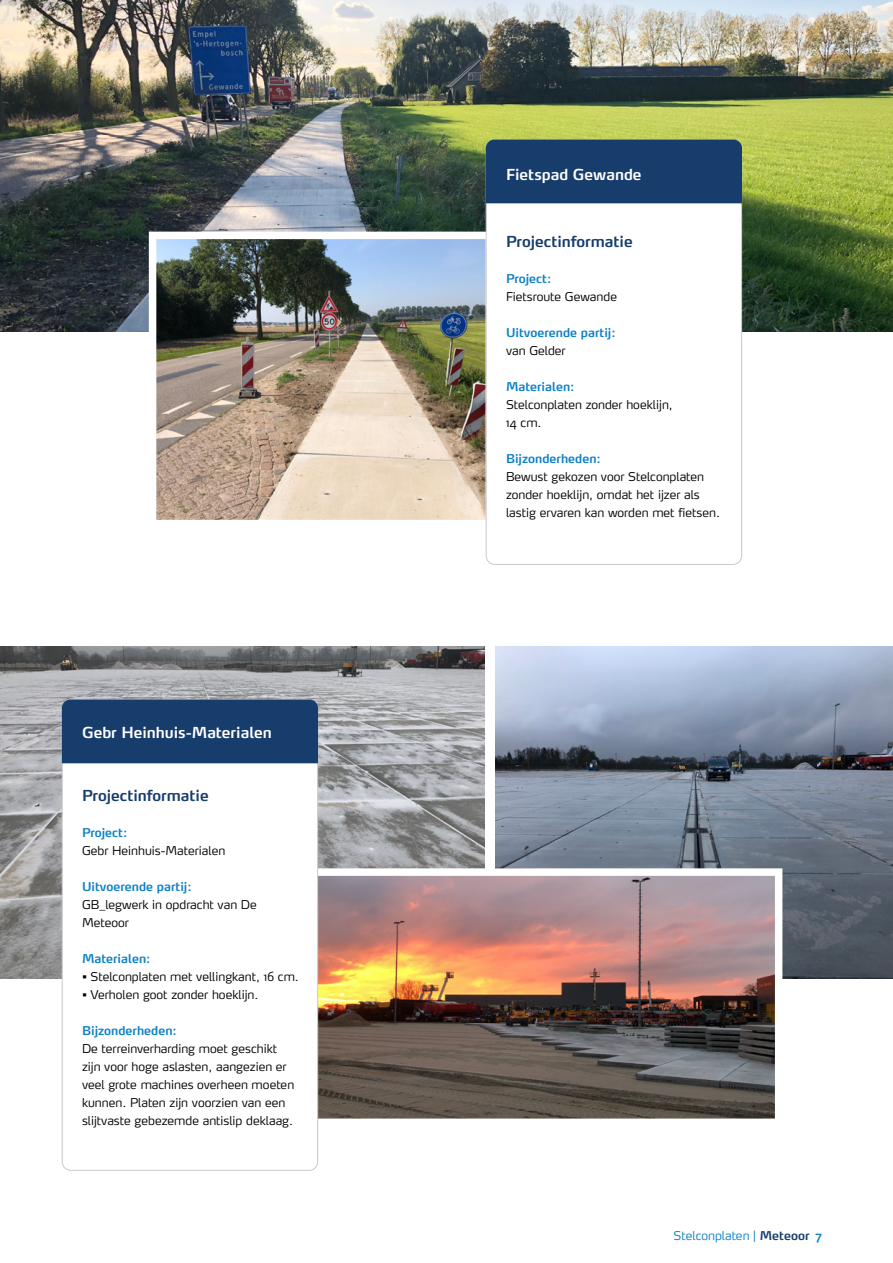
<style>
.page{position:relative;width:893px;height:1263px;background:#fff}
.page>*{position:absolute;margin:0;border:0;box-sizing:border-box;transform-origin:0 0}
.t1{font:600 15px "Max";color:#fff}
.t2{font:600 15px "Max";color:#173d6c}
.t3{font:300 12px/18px "Max";color:#000}
.t4{font:600 12px "Max";color:#0e81c5}
.t5{font:300 12px "Max";color:#0e81c5}
.s1{font-weight:600;color:#173d6c}
.s2{font-weight:600}
</style>
<div class="page">
<img style="left:495px;top:646px;width:398px;height:332px">
<img style="left:0;top:646px;width:485px;height:332px">
<img style="left:318px;top:877px;width:455px;height:240px">
<div style="left:296px;top:868px;width:486px;height:258px;border:8px solid #fff"></div>
<div style="left:62px;top:700px;width:256px;height:470px;background:#fff;border-radius:9px"></div>
<div style="left:62px;top:699px;width:256px;height:64px;background:#173d6c"></div>
<img style="left:0;top:0;width:893px;height:332px">
<img style="left:158px;top:241px;width:326px;height:277px">
<div style="left:149px;top:232px;width:344px;height:295px;border:8px solid #fff"></div>
<div style="left:486px;top:140px;width:256px;height:424px;background:#fff;border-radius:9px"></div>
<div style="left:486px;top:140px;width:256px;height:63px;background:#173d6c"></div>
<p class="t1" style="left:82px;top:723px;width:191px">Gebr Heinhuis-Materialen</p>
<p class="t2" style="left:82px;top:786px;width:128px">Projectinformatie</p>
<p class="t4" style="left:82px;top:825px;width:47px">Project:</p>
<p class="t3" style="left:82px;top:841px;width:145px">Gebr Heinhuis-Materialen</p>
<p class="t4" style="left:82px;top:879px;width:111px">Uitvoerende partij:</p>
<p class="t3" style="left:82px;top:895px;width:176px">GB_legwerk in opdracht van De<br>Meteoor</p>
<p class="t4" style="left:82px;top:951px;width:70px">Materialen:</p>
<p class="t3" style="left:82px;top:967px;width:218px">• Stelconplaten met vellingkant, 16 cm.</p>
<p class="t3" style="left:82px;top:985px;width:178px">• Verholen goot zonder hoeklijn.</p>
<p class="t4" style="left:82px;top:1023px;width:96px">Bijzonderheden:</p>
<p class="t3" style="left:82px;top:1039px;width:214px">De terreinverharding moet geschikt zijn voor hoge aslasten, aangezien er veel grote machines overheen moeten kunnen. Platen zijn voorzien van een slijtvaste gebezemde antislip deklaag.</p>
<p class="t1" style="left:506px;top:165px;width:137px">Fietspad Gewande</p>
<p class="t2" style="left:506px;top:232px;width:128px">Projectinformatie</p>
<p class="t4" style="left:506px;top:271px;width:47px">Project:</p>
<p class="t3" style="left:506px;top:287px;width:112px">Fietsroute Gewande</p>
<p class="t4" style="left:506px;top:325px;width:111px">Uitvoerende partij:</p>
<p class="t3" style="left:506px;top:341px;width:61px">van Gelder</p>
<p class="t4" style="left:506px;top:379px;width:70px">Materialen:</p>
<p class="t3" style="left:506px;top:395px;width:168px">Stelconplaten zonder hoeklijn,<br>14 cm.</p>
<p class="t4" style="left:506px;top:451px;width:96px">Bijzonderheden:</p>
<p class="t3" style="left:506px;top:467px;width:215px">Bewust gekozen voor Stelconplaten zonder hoeklijn, omdat het ijzer als lastig ervaren kan worden met fietsen.</p>
<p class="t5" style="left:674px;top:1228px;width:150px">Stelconplaten | <span class="s1">Meteoor</span> <span class="s2">7</span></p>
</div>
